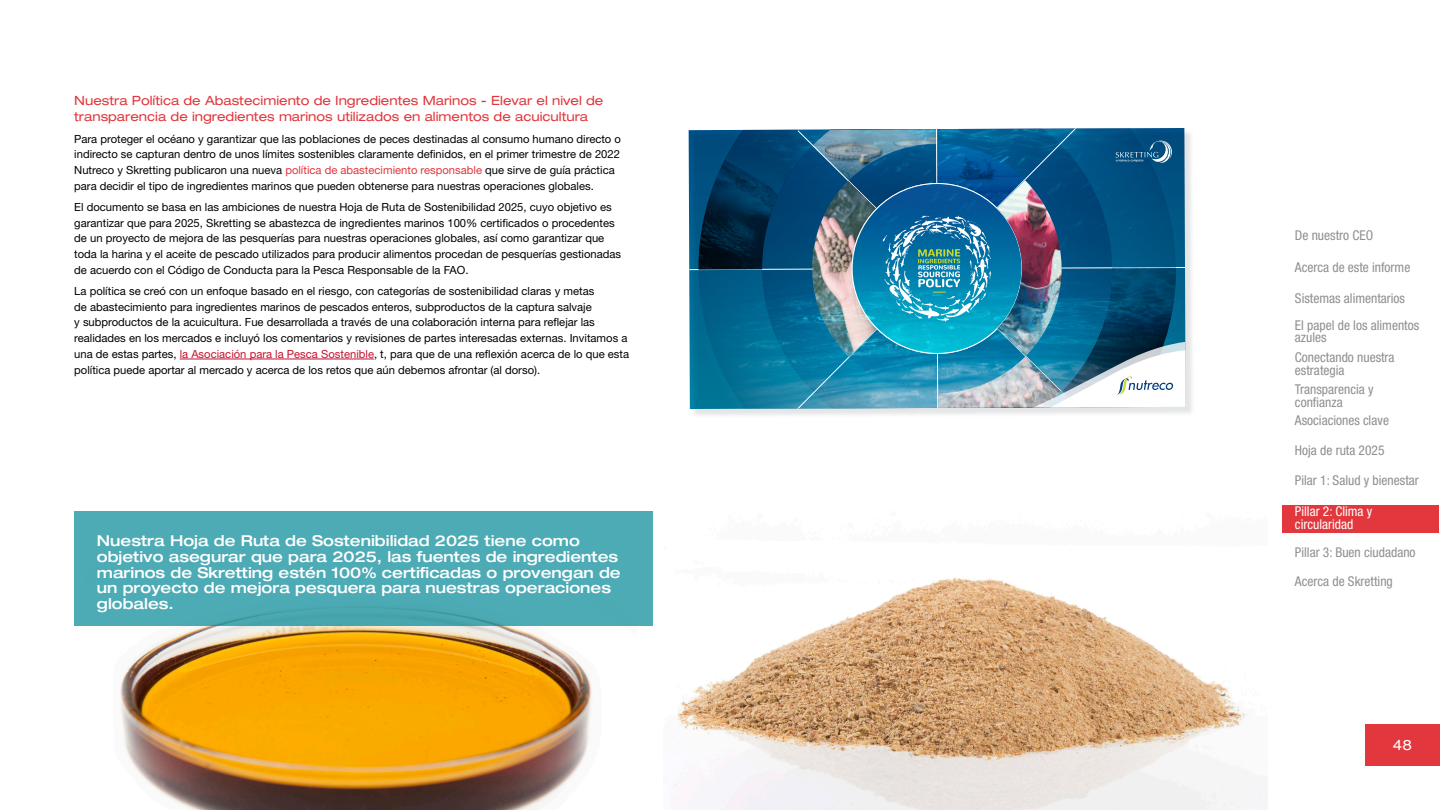
<style>
.page{position:relative;width:1440px;height:810px;background:#fff}
.page>*{position:absolute;margin:0;border:0;box-sizing:border-box;transform-origin:0 0}
.General_text{font:500 expanded 15px/15.8px "Helvetica Neue LT Pro";color:#fff}
.t1{font:expanded 14.25px "Helvetica Neue LT Pro";color:#fff}
.General_text-2{font:condensed 13.5px/12.8px "Helvetica Neue LT Pro";color:#8f8f92}
.General_text-3{font:condensed 13.5px/12.8px "Helvetica Neue LT Pro";color:#fff}
.Page_subheading{font:expanded 12.75px/15.8px "Helvetica Neue LT Pro";color:#e1373d}
.General_text-4{font:11.25px/15.8px "Helvetica Neue LT Pro";color:#000}
.s1{color:#e1373d}
.s2{color:#c8102e}
</style>
<div class="page">
<div style="left:1365px;top:725px;width:75px;height:41px;background:#e1373d"></div>
<img style="left:120px;top:626px;width:473px;height:184px">
<hr style="left:180px;top:359px;width:194px;height:1px;background:#c8102e">
<div style="left:690px;top:129px;width:505px;height:289px;background:#dcdddf;opacity:.75"></div>
<img style="left:689px;top:128px;width:497px;height:281px">
<div style="left:74px;top:512px;width:578px;height:114px;background:#4dabb5"></div>
<img style="left:666px;top:578px;width:599px;height:232px">
<div style="left:1282px;top:505px;width:157px;height:27px;background:#e1373d"></div>
<p class="Page_subheading" style="left:74px;top:93px;width:531px">Nuestra Política de Abastecimiento de Ingredientes Marinos - Elevar el nivel de transparencia de ingredientes marinos utilizados en alimentos de acuicultura</p>
<p class="General_text-4" style="left:74px;top:130px;width:548px">Para proteger el océano y garantizar que las poblaciones de peces destinadas al consumo humano directo o indirecto se capturan dentro de unos límites sostenibles claramente definidos, en el primer trimestre de 2022<br>Nutreco y Skretting publicaron una nueva <span class="s1">política de abastecimiento responsable</span> que sirve de guía práctica para decidir el tipo de ingredientes marinos que pueden obtenerse para nuestras operaciones globales.</p>
<p class="General_text-4" style="left:74px;top:199px;width:548px">El documento se basa en las ambiciones de nuestra Hoja de Ruta de Sostenibilidad 2025, cuyo objetivo es garantizar que para 2025, Skretting se abastezca de ingredientes marinos 100% certificados o procedentes de un proyecto de mejora de las pesquerías para nuestras operaciones globales, así como garantizar que toda la harina y el aceite de pescado utilizados para producir alimentos procedan de pesquerías gestionadas de acuerdo con el Código de Conducta para la Pesca Responsable de la FAO.</p>
<p class="General_text-4" style="left:74px;top:283px;width:556px">La política se creó con un enfoque basado en el riesgo, con categorías de sostenibilidad claras y metas<br>de abastecimiento para ingredientes marinos de pescados enteros, subproductos de la captura salvaje<br>y subproductos de la acuicultura. Fue desarrollada a través de una colaboración interna para reflejar las realidades en los mercados e incluyó los comentarios y revisiones de partes interesadas externas. Invitamos a una de estas partes, <span class="s2">la Asociación para la Pesca Sostenible</span>, t, para que de una reflexión acerca de lo que esta política puede aportar al mercado y acerca de los retos que aún debemos afrontar (al dorso).</p>
<p class="General_text" style="left:97px;top:533px;width:525px">Nuestra Hoja de Ruta de Sostenibilidad 2025 tiene como objetivo asegurar que para 2025, las fuentes de ingredientes marinos de Skretting estén 100% certificadas o provengan de un proyecto de mejora pesquera para nuestras operaciones globales.</p>
<p class="General_text-2" style="left:1295px;top:229px;width:80px">De nuestro CEO</p>
<p class="General_text-2" style="left:1295px;top:261px;width:117px">Acerca de este informe</p>
<p class="General_text-2" style="left:1295px;top:292px;width:112px">Sistemas alimentarios</p>
<p class="General_text-2" style="left:1295px;top:318px;width:126px">El papel de los alimentos azules</p>
<p class="General_text-2" style="left:1295px;top:351px;width:101px">Conectando nuestra estrategia</p>
<p class="General_text-2" style="left:1295px;top:383px;width:80px">Transparencia y confianza</p>
<p class="General_text-2" style="left:1295px;top:414px;width:96px">Asociaciones clave</p>
<p class="General_text-2" style="left:1295px;top:444px;width:91px">Hoja de ruta 2025</p>
<p class="General_text-2" style="left:1295px;top:473px;width:125px">Pilar 1: Salud y bienestar</p>
<p class="General_text-3" style="left:1295px;top:505px;width:79px">Pillar 2: Clima y circularidad</p>
<p class="General_text-2" style="left:1295px;top:546px;width:122px">Pillar 3: Buen ciudadano</p>
<p class="General_text-2" style="left:1295px;top:575px;width:99px">Acerca de Skretting</p>
<p class="t1" style="left:1393px;top:736px;width:21px">48</p>
</div>
